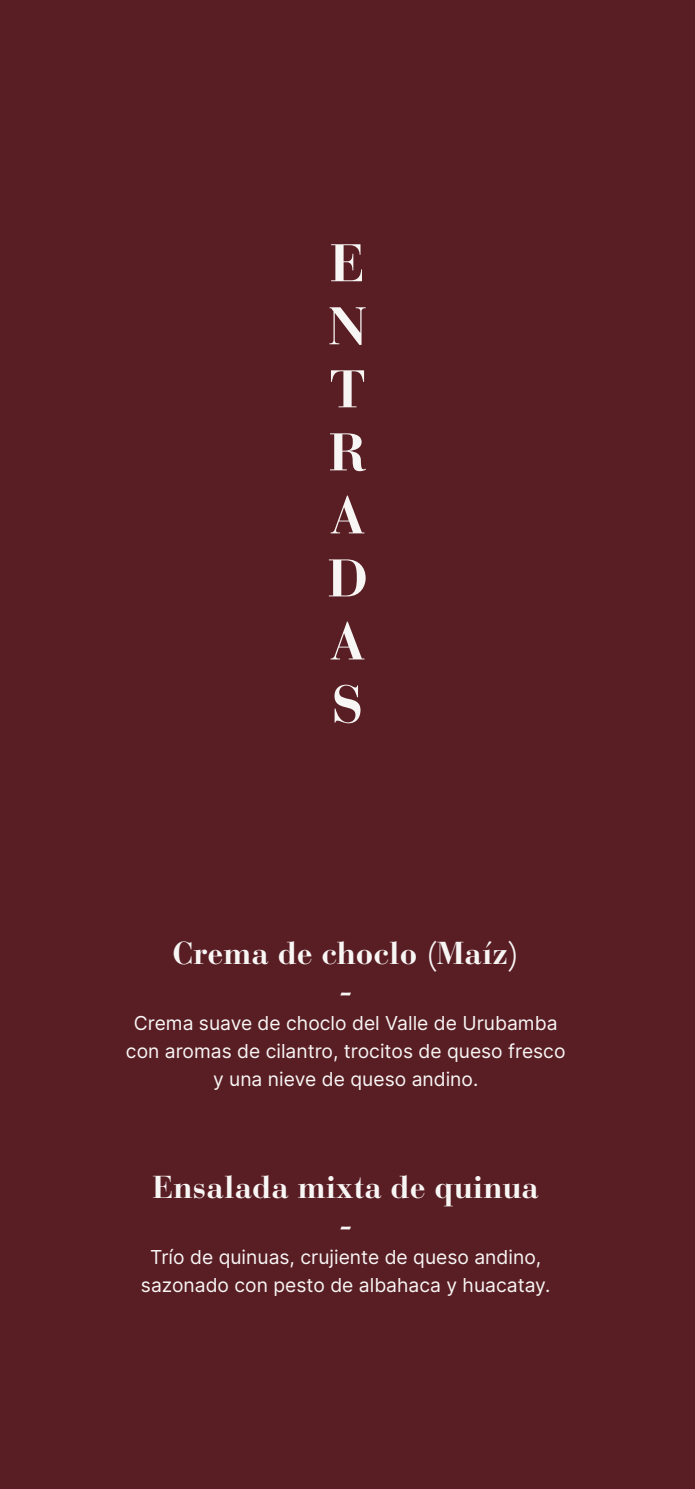
<style>
.page{position:relative;width:695px;height:1489px;background:#fff}
.page>*{position:absolute;margin:0;border:0;box-sizing:border-box;transform-origin:0 0}
.t1{font:700 52.5px/63px "Bauer Bodoni Std";color:#f8f6f5;text-align:justify}
.t2{font:700 31.5px/37.8px "Bauer Bodoni Std";color:#f8f6f5;text-align:center}
.t3{font:19.25px/28px "Inter";color:#f8f6f5;text-align:center}
</style>
<div class="page">
<div style="left:0;top:0;width:694px;height:1488px;background:#591e24"></div>
<h1 class="t1" style="left:327px;top:232px;width:42px">E N T R A D A S</h1>
<h2 class="t2" style="left:172px;top:934px;width:347px">Crema de choclo (Maíz) -</h2>
<p class="t3" style="left:126px;top:1008px;width:441px">Crema suave de choclo del Valle de Urubamba con aromas de cilantro, trocitos de queso fresco y una nieve de queso andino.</p>
<h2 class="t2" style="left:152px;top:1167px;width:388px">Ensalada mixta de quinua -</h2>
<p class="t3" style="left:141px;top:1241px;width:411px">Trío de quinuas, crujiente de queso andino, sazonado con pesto de albahaca y huacatay.</p>
</div>
